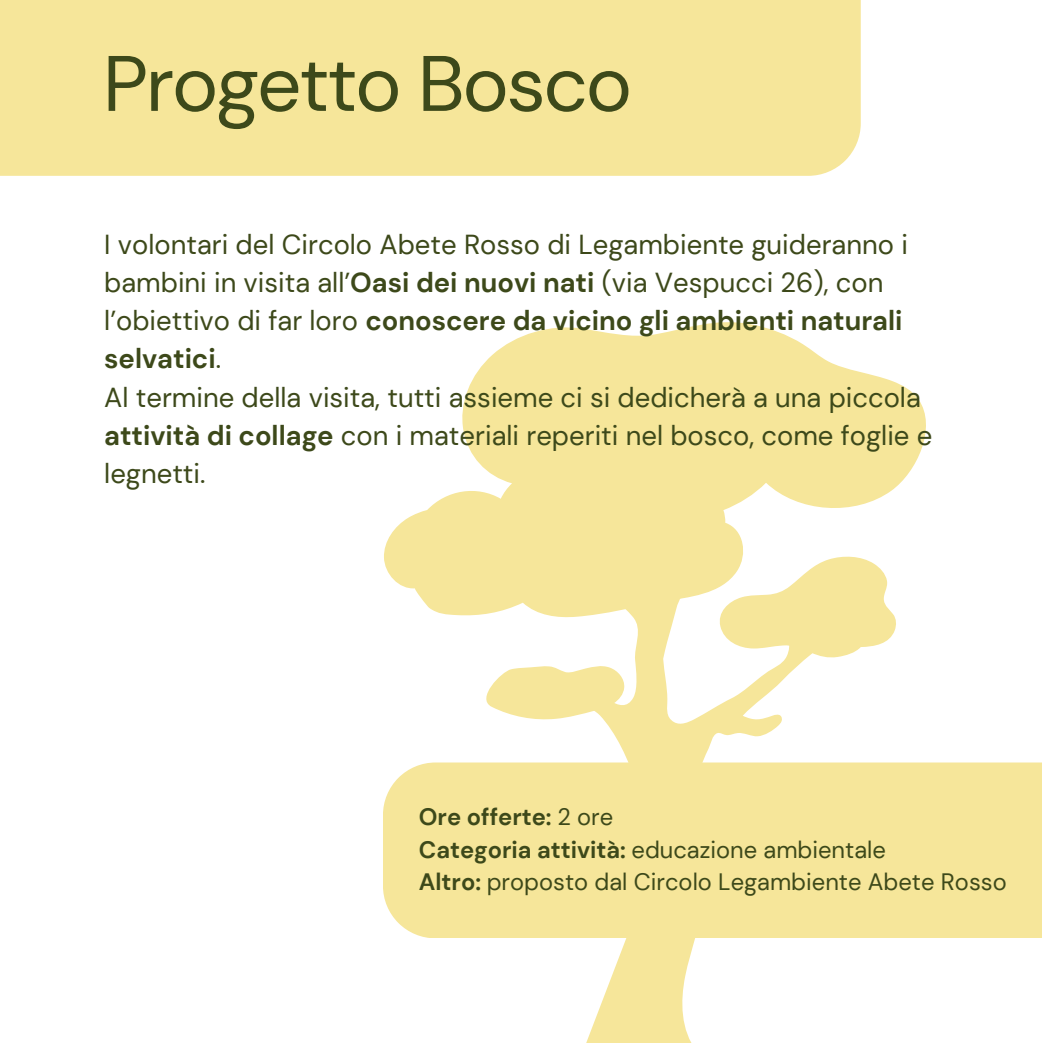
<style>
.page{position:relative;width:1042px;height:1043px;background:#fff}
.page>*{position:absolute;margin:0;border:0;box-sizing:border-box;transform-origin:0 0}
.t1{font:78.4px "DM Sans";letter-spacing:-.03em;color:#3d491a}
.t2{font:27.47px/38.1px "DM Sans";color:#3d491a}
.t3{font:23.62px "DM Sans";color:#3d491a}
.t4{font:700 23.62px "DM Sans";color:#3d491a}
.s1{font-weight:700}
.s2{font-weight:400}
</style>
<div class="page">
<div style="left:0;top:0;width:860px;height:176px;background:#f6e69a"></div>
<svg style="left:384px;top:322px;width:542px;height:392px;fill:#f6e69a"></svg>
<svg style="left:508px;top:438px;width:340px;height:604px;fill:#f6e69a"></svg>
<div style="left:383px;top:762px;width:658px;height:176px;background:#f6e69a"></div>
<p class="t1" style="left:103px;top:33px;width:530px">Progetto Bosco</p>
<h1 class="t2" style="left:104px;top:225px;width:829px">I volontari del Circolo Abete Rosso di Legambiente guideranno i bambini in visita all’<span class="s1">Oasi dei nuovi nati</span> (via Vespucci 26), con l’obiettivo di far loro <span class="s1">conoscere da vicino gli ambienti naturali selvatici</span>.<br>Al termine della visita, tutti assieme ci si dedicherà a una piccola <span class="s1">attività di collage</span> con i materiali reperiti nel bosco, come foglie e legnetti.</h1>
<h2 class="t4" style="left:419px;top:801px;width:196px">Ore offerte: <span class="s2">2 ore</span></h2>
<p class="t3" style="left:419px;top:833px;width:468px"><span class="s1">Categoria attività:</span> educazione ambientale</p>
<p class="t3" style="left:419px;top:866px;width:589px"><span class="s1">Altro:</span> proposto dal Circolo Legambiente Abete Rosso</p>
</div>
